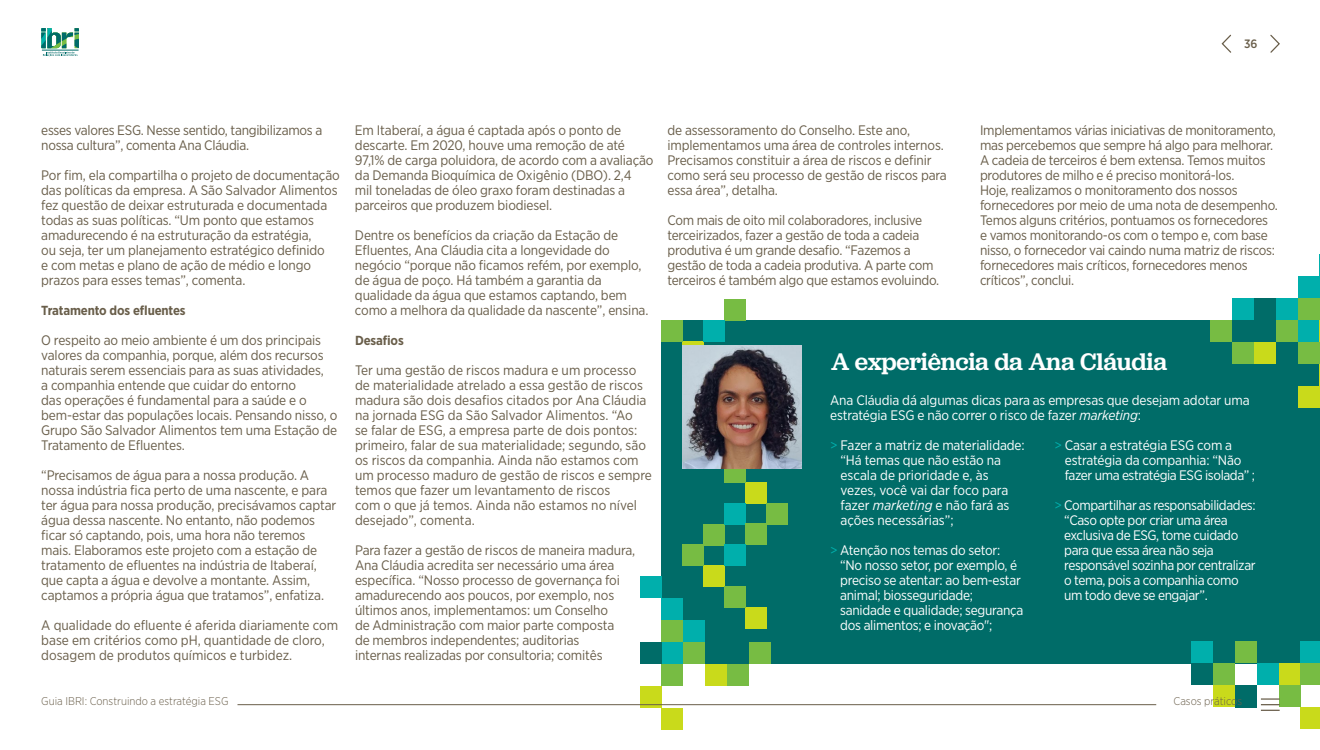
<style>
.page{position:relative;width:1320px;height:750px;background:#fff}
.page>*{position:absolute;margin:0;border:0;box-sizing:border-box;transform-origin:0 0}
.t1{font:500 25px "Jubilat";letter-spacing:-.01em;color:#fff}
.t2{font:13.75px/15px "Gotham Narrow";letter-spacing:-.01em;color:#695e4a}
.t3{font:13.75px/15px "Gotham Narrow";letter-spacing:-.02em;color:#fff}
.t4{font:700 13.12px "Gotham Narrow";letter-spacing:-.01em;color:#695e4a}
.t5{font:500 12.12px "Gotham Narrow";color:#695e4a}
.t6{font:300 11.25px "Gotham Narrow";color:#695e4a}
.s1{font-style:italic}
.s2{color:#00afac}
</style>
<div class="page">
<div style="left:661px;top:320px;width:659px;height:344px;background:#006c68"></div>
<div style="left:704px;top:525px;width:21px;height:21px;background:#77bc43"></div>
<div style="left:746px;top:483px;width:21px;height:21px;background:#c9da1b"></div>
<div style="left:725px;top:504px;width:21px;height:21px;background:#00afac"></div>
<div style="left:767px;top:504px;width:21px;height:21px;background:#77bc43"></div>
<div style="left:724px;top:462px;width:22px;height:21px;background:#77bc43"></div>
<div style="left:725px;top:300px;width:21px;height:21px;background:#77bc43"></div>
<svg style="left:725px;top:345px;width:21px;height:1px"></svg>
<svg style="left:682px;top:342px;width:21px;height:4px"></svg>
<div style="left:703px;top:321px;width:21px;height:21px;background:#00afac"></div>
<div style="left:661px;top:321px;width:21px;height:21px;background:#77bc43"></div>
<div style="left:1257px;top:663px;width:22px;height:22px;background:#00afac"></div>
<div style="left:1191px;top:663px;width:22px;height:22px;background:#006c68"></div>
<div style="left:1213px;top:663px;width:22px;height:22px;background:#77bc43"></div>
<div style="left:1279px;top:663px;width:22px;height:22px;background:#c9da1b"></div>
<div style="left:1301px;top:663px;width:19px;height:22px;background:#77bc43"></div>
<div style="left:1191px;top:641px;width:22px;height:22px;background:#00afac"></div>
<div style="left:1235px;top:641px;width:22px;height:22px;background:#77bc43"></div>
<div style="left:1301px;top:641px;width:19px;height:22px;background:#00afac"></div>
<div style="left:1301px;top:707px;width:19px;height:22px;background:#c9da1b"></div>
<div style="left:1213px;top:685px;width:22px;height:22px;background:#c9da1b"></div>
<div style="left:1235px;top:685px;width:22px;height:22px;background:#006c68"></div>
<div style="left:1279px;top:685px;width:22px;height:22px;background:#77bc43"></div>
<div style="left:683px;top:642px;width:22px;height:22px;background:#77bc43"></div>
<div style="left:749px;top:642px;width:22px;height:22px;background:#77bc43"></div>
<div style="left:661px;top:642px;width:22px;height:22px;background:#00afac"></div>
<div style="left:640px;top:642px;width:21px;height:22px;background:#006c68"></div>
<div style="left:661px;top:598px;width:22px;height:22px;background:#00afac"></div>
<div style="left:640px;top:576px;width:21px;height:22px;background:#00afac"></div>
<div style="left:683px;top:620px;width:22px;height:22px;background:#00afac"></div>
<div style="left:661px;top:620px;width:22px;height:22px;background:#77bc43"></div>
<div style="left:640px;top:686px;width:21px;height:22px;background:#c9da1b"></div>
<div style="left:727px;top:664px;width:22px;height:22px;background:#77bc43"></div>
<div style="left:705px;top:664px;width:22px;height:22px;background:#c9da1b"></div>
<div style="left:661px;top:664px;width:22px;height:22px;background:#77bc43"></div>
<div style="left:661px;top:708px;width:22px;height:22px;background:#c9da1b"></div>
<div style="left:1276px;top:320px;width:22px;height:22px;background:#77bc43"></div>
<div style="left:1210px;top:320px;width:22px;height:22px;background:#77bc43"></div>
<div style="left:1298px;top:320px;width:22px;height:22px;background:#00afac"></div>
<svg style="left:1319px;top:320px;width:1px;height:22px"></svg>
<div style="left:1232px;top:298px;width:22px;height:22px;background:#00afac"></div>
<div style="left:1254px;top:298px;width:22px;height:22px;background:#006c68"></div>
<div style="left:1298px;top:276px;width:22px;height:22px;background:#00afac"></div>
<svg style="left:1319px;top:254px;width:1px;height:22px"></svg>
<div style="left:1276px;top:298px;width:22px;height:22px;background:#00afac"></div>
<div style="left:1298px;top:298px;width:22px;height:22px;background:#77bc43"></div>
<svg style="left:1319px;top:364px;width:1px;height:22px"></svg>
<div style="left:1232px;top:342px;width:22px;height:22px;background:#77bc43"></div>
<div style="left:1254px;top:342px;width:22px;height:22px;background:#c9da1b"></div>
<div style="left:1298px;top:342px;width:22px;height:22px;background:#77bc43"></div>
<div style="left:1298px;top:386px;width:22px;height:22px;background:#c9da1b"></div>
<img style="left:682px;top:346px;width:119px;height:123px">
<div style="left:745px;top:524px;width:21px;height:21px;background:#77bc43"></div>
<div style="left:745px;top:608px;width:21px;height:21px;background:#c9da1b"></div>
<div style="left:703px;top:566px;width:21px;height:21px;background:#c9da1b"></div>
<div style="left:724px;top:545px;width:21px;height:21px;background:#00afac"></div>
<div style="left:682px;top:545px;width:21px;height:21px;background:#77bc43"></div>
<div style="left:724px;top:587px;width:21px;height:21px;background:#77bc43"></div>
<svg style="left:1261px;top:698px;width:19px;height:13px"></svg>
<hr style="left:238px;top:704px;width:918px;height:1px;background:#695e4a">
<svg style="left:41px;top:28px;width:38px;height:28px"></svg>
<svg style="left:1221px;top:34px;width:11px;height:19px"></svg>
<svg style="left:1270px;top:34px;width:10px;height:19px"></svg>
<p class="t5" style="left:1244px;top:36px;width:15px">36</p>
<p class="t2" style="left:41px;top:122px;width:283px">esses valores ESG. Nesse sentido, tangibilizamos a nossa cultura”, comenta Ana Cláudia.</p>
<p class="t2" style="left:41px;top:167px;width:300px">Por fim, ela compartilha o projeto de documentação das políticas da empresa. A São Salvador Alimentos fez questão de deixar estruturada e documentada todas as suas políticas. “Um ponto que estamos amadurecendo é na estruturação da estratégia,<br>ou seja, ter um planejamento estratégico definido<br>e com metas e plano de ação de médio e longo prazos para esses temas”, comenta.</p>
<p class="t4" style="left:41px;top:302px;width:146px">Tratamento dos efluentes</p>
<p class="t2" style="left:41px;top:332px;width:298px">O respeito ao meio ambiente é um dos principais valores da companhia, porque, além dos recursos naturais serem essenciais para as suas atividades,<br>a companhia entende que cuidar do entorno<br>das operações é fundamental para a saúde e o bem-estar das populações locais. Pensando nisso, o Grupo São Salvador Alimentos tem uma Estação de Tratamento de Efluentes.</p>
<p class="t2" style="left:41px;top:467px;width:297px">“Precisamos de água para a nossa produção. A nossa indústria fica perto de uma nascente, e para ter água para nossa produção, precisávamos captar água dessa nascente. No entanto, não podemos ficar só captando, pois, uma hora não teremos mais. Elaboramos este projeto com a estação de tratamento de efluentes na indústria de Itaberaí, que capta a água e devolve a montante. Assim, captamos a própria água que tratamos”, enfatiza.</p>
<p class="t2" style="left:41px;top:617px;width:298px">A qualidade do efluente é aferida diariamente com base em critérios como pH, quantidade de cloro, dosagem de produtos químicos e turbidez.</p>
<p class="t2" style="left:355px;top:122px;width:300px">Em Itaberaí, a água é captada após o ponto de descarte. Em 2020, houve uma remoção de até 97,1% de carga poluidora, de acordo com a avaliação da Demanda Bioquímica de Oxigênio (DBO). 2,4<br>mil toneladas de óleo graxo foram destinadas a parceiros que produzem biodiesel.</p>
<p class="t2" style="left:355px;top:227px;width:295px">Dentre os benefícios da criação da Estação de Efluentes, Ana Cláudia cita a longevidade do negócio “porque não ficamos refém, por exemplo, de água de poço. Há também a garantia da qualidade da água que estamos captando, bem como a melhora da qualidade da nascente”, ensina.</p>
<p class="t4" style="left:355px;top:332px;width:50px">Desafios</p>
<p class="t2" style="left:355px;top:362px;width:299px">Ter uma gestão de riscos madura e um processo de materialidade atrelado a essa gestão de riscos madura são dois desafios citados por Ana Cláudia na jornada ESG da São Salvador Alimentos. “Ao<br>se falar de ESG, a empresa parte de dois pontos: primeiro, falar de sua materialidade; segundo, são os riscos da companhia. Ainda não estamos com um processo maduro de gestão de riscos e sempre temos que fazer um levantamento de riscos<br>com o que já temos. Ainda não estamos no nível desejado”, comenta.</p>
<p class="t2" style="left:355px;top:542px;width:282px">Para fazer a gestão de riscos de maneira madura, Ana Cláudia acredita ser necessário uma área específica. “Nosso processo de governança foi amadurecendo aos poucos, por exemplo, nos últimos anos, implementamos: um Conselho<br>de Administração com maior parte composta<br>de membros independentes; auditorias<br>internas realizadas por consultoria; comitês</p>
<p class="t2" style="left:667px;top:122px;width:281px">de assessoramento do Conselho. Este ano, implementamos uma área de controles internos.<br>Precisamos constituir a área de riscos e definir como será seu processo de gestão de riscos para essa área”, detalha.</p>
<p class="t2" style="left:667px;top:212px;width:273px">Com mais de oito mil colaboradores, inclusive terceirizados, fazer a gestão de toda a cadeia produtiva é um grande desafio. “Fazemos a gestão de toda a cadeia produtiva. A parte com terceiros é também algo que estamos evoluindo.</p>
<p class="t2" style="left:980px;top:122px;width:299px">Implementamos várias iniciativas de monitoramento, mas percebemos que sempre há algo para melhorar.<br>A cadeia de terceiros é bem extensa. Temos muitos produtores de milho e é preciso monitorá-los.<br>Hoje, realizamos o monitoramento dos nossos fornecedores por meio de uma nota de desempenho.<br>Temos alguns critérios, pontuamos os fornecedores e vamos monitorando-os com o tempo e, com base nisso, o fornecedor vai caindo numa matriz de riscos: fornecedores mais críticos, fornecedores menos críticos”, conclui.</p>
<h1 class="t1" style="left:831px;top:346px;width:337px">A experiência da Ana Cláudia</h1>
<p class="t3" style="left:830px;top:392px;width:421px">Ana Cláudia dá algumas dicas para as empresas que desejam adotar uma estratégia ESG e não correr o risco de fazer <span class="s1">marketing</span>:</p>
<p class="t3" style="left:1065px;top:437px;width:192px;text-indent:-10px"><span class="s2">&gt;</span> Casar a estratégia ESG com a estratégia da companhia: “Não fazer uma estratégia ESG isolada” ;</p>
<p class="t3" style="left:1064px;top:497px;width:193px;text-indent:-10px"><span class="s2">&gt;</span> Compartilhar as responsabilidades: “Caso opte por criar uma área exclusiva de ESG, tome cuidado para que essa área não seja responsável sozinha por centralizar o tema, pois a companhia como um todo deve se engajar”.</p>
<p class="t3" style="left:841px;top:437px;width:186px;text-indent:-10px"><span class="s2">&gt;</span> Fazer a matriz de materialidade: “Há temas que não estão na escala de prioridade e, às vezes, você vai dar foco para fazer <span class="s1">marketing</span> e não fará as ações necessárias”;</p>
<p class="t3" style="left:840px;top:542px;width:185px;text-indent:-10px"><span class="s2">&gt;</span> Atenção nos temas do setor: “No nosso setor, por exemplo, é preciso se atentar: ao bem-estar animal; biosseguridade; sanidade e qualidade; segurança dos alimentos; e inovação";</p>
<p class="t6" style="left:41px;top:694px;width:189px">Guia IBRI: Construindo a estratégia ESG</p>
<p class="t6" style="left:1173px;top:694px;width:70px">Casos práticos</p>
</div>
